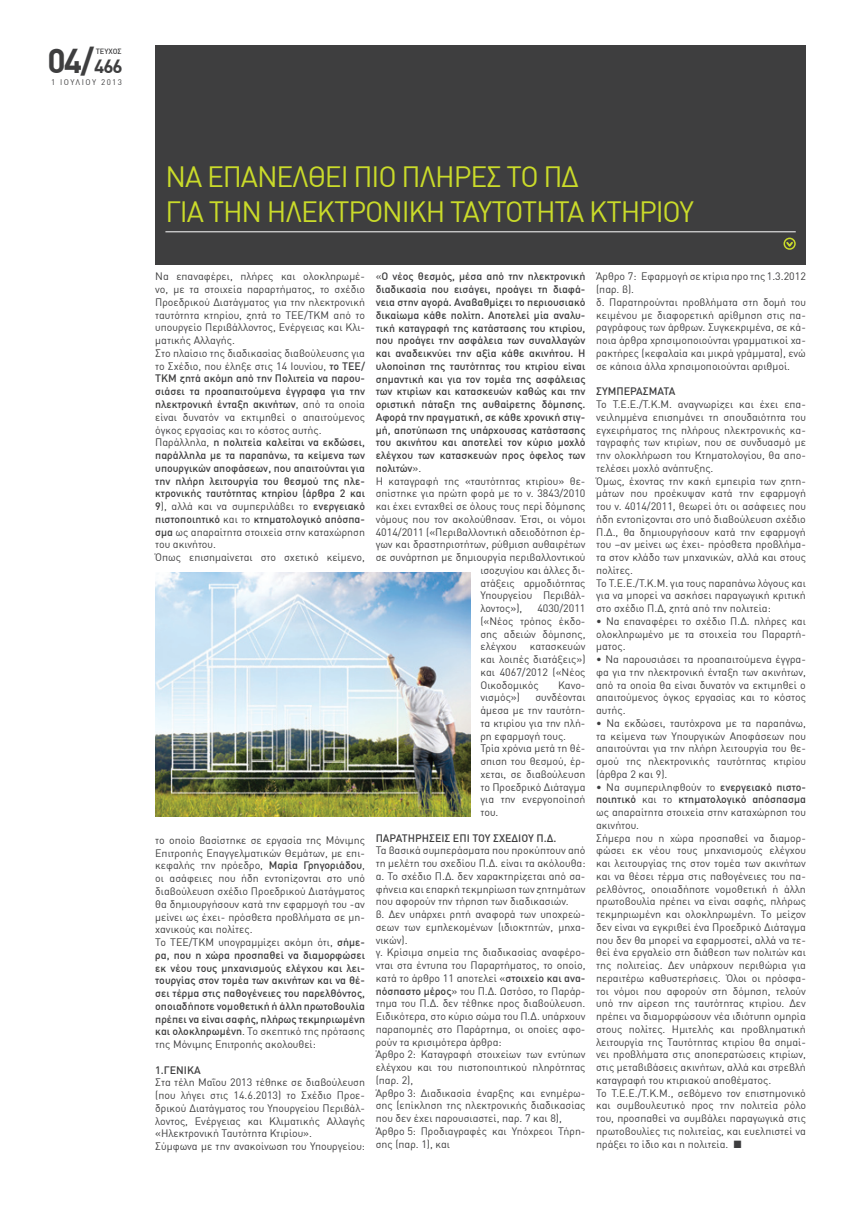
<style>
.page{position:relative;width:851px;height:1205px;background:#fff}
.page>*{position:absolute;margin:0;border:0;box-sizing:border-box;transform-origin:0 0}
.t1{font:700 33.75px "DIN Greek";color:#3e3e3f}
.t2{font:28.75px/34.5px "DIN Greek";letter-spacing:-.04em;color:#cadb2a}
.t3{font:10.62px/12.8px "DIN Greek";color:#3e3e3f}
.t4{font:500 10.62px "DIN Greek";color:#3e3e3f}
.t5{font:8px "DIN Greek";letter-spacing:.18em;color:#3e3e3f}
.t6{font:500 7.5px "DIN Greek";color:#3e3e3f}
.s1{font-size:18.75px}
.s2{font-weight:500}
.s3{font-weight:400}
</style>
<div class="page">
<div style="left:155px;top:45px;width:650px;height:220px;background:#3e3e3f"></div>
<hr style="left:165px;top:231px;width:630px;height:1px;background:#fff">
<svg style="left:786px;top:242px;width:8px;height:7px"></svg>
<div style="left:783px;top:238px;width:12px;height:12px;border:2px solid #cadb2a;border-radius:50%"></div>
<img style="left:155px;top:572px;width:315px;height:245px">
<h1 class="t1" style="left:47px;top:41px;width:77px">04/<span class="s1">466</span></h1>
<p class="t5" style="left:51px;top:78px;width:73px">1 IOYΛIΟΥ 2013</p>
<p class="t6" style="left:96px;top:47px;width:27px">ΤΕΥΧΟΣ</p>
<h2 class="t2" style="left:165px;top:160px;width:530px">ΝΑ ΕΠΑΝΕΛΘΕΙ ΠΙΟ ΠΛΗΡΕΣ ΤΟ ΠΔ<br>ΓΙΑ ΤΗΝ ΗΛΕΚΤΡΟΝΙΚΗ ΤΑΥΤΟΤΗΤΑ ΚΤΗΡΙΟΥ</h2>
<p class="t3" style="left:155px;top:270px;width:211px">Να επαναφέρει, πλήρες και ολοκληρωμέ&shy;νο, με τα στοιχεία παραρτήματος, το σχέδιο Προεδρικού Διατάγματος για την ηλεκτρονική ταυτότητα κτηρίου, ζητά το ΤΕΕ/ΤΚΜ από το υπουργείο Περιβάλλοντος, Ενέργειας και Κλι&shy;ματικής Αλλαγής.<br>Στο πλαίσιο της διαδικασίας διαβούλευσης για το Σχέδιο, που έληξε στις 14 Ιουνίου, <span class="s2">το ΤΕΕ/ ΤΚΜ ζητά ακόμη από την Πολιτεία να παρου&shy;σιάσει τα προαπαιτούμενα έγγραφα για την ηλεκτρονική ένταξη ακινήτων</span>, από τα οποία είναι δυνατόν να εκτιμηθεί ο απαιτούμενος όγκος εργασίας και το κόστος αυτής.<br>Παράλληλα, <span class="s2">η πολιτεία καλείται να εκδώσει, παράλληλα με τα παραπάνω, τα κείμενα των υπουργικών αποφάσεων, που απαιτούνται για την πλήρη λειτουργία του θεσμού της ηλε&shy;κτρονικής ταυτότητας κτηρίου (άρθρα 2 και 9</span>), αλλά και να συμπεριλάβει το <span class="s2">ενεργειακό πιστοποιητικό</span> και το <span class="s2">κτηματολογικό απόσπα&shy;σμα</span> ως απαραίτητα στοιχεία στην καταχώρηση του ακινήτου.<br>Όπως επισημαίνεται στο σχετικό κείμενο,</p>
<p class="t4" style="left:375px;top:270px;width:211px"><span class="s3">«</span>Ο νέος θεσμός, μέσα από την ηλεκτρονική</p>
<p class="t4" style="left:375px;top:283px;width:211px">διαδικασία που εισάγει, προάγει τη διαφά-</p>
<p class="t4" style="left:375px;top:296px;width:211px">νεια στην αγορά. Αναβαθμίζει το περιουσιακό</p>
<p class="t4" style="left:375px;top:309px;width:211px">δικαίωμα κάθε πολίτη. Αποτελεί μία αναλυ-</p>
<p class="t4" style="left:375px;top:321px;width:211px">τική καταγραφή της κατάστασης του κτιρίου,</p>
<p class="t4" style="left:375px;top:334px;width:211px">που προάγει την ασφάλεια των συναλλαγών</p>
<p class="t4" style="left:375px;top:347px;width:211px">και αναδεικνύει την αξία κάθε ακινήτου. Η</p>
<p class="t4" style="left:375px;top:360px;width:211px">υλοποίηση της ταυτότητας του κτιρίου είναι</p>
<p class="t4" style="left:375px;top:372px;width:211px">σημαντική και για τον τομέα της ασφάλειας</p>
<p class="t4" style="left:375px;top:385px;width:211px">των κτιρίων και κατασκευών καθώς και την</p>
<p class="t4" style="left:375px;top:398px;width:211px">οριστική πάταξη της αυθαίρετης δόμησης.</p>
<p class="t4" style="left:375px;top:411px;width:211px">Αφορά την πραγματική, σε κάθε χρονική στιγ-</p>
<p class="t4" style="left:375px;top:423px;width:211px">μή, αποτύπωση της υπάρχουσας κατάστασης</p>
<p class="t4" style="left:375px;top:436px;width:211px">του ακινήτου και αποτελεί τον κύριο μοχλό</p>
<p class="t4" style="left:375px;top:449px;width:211px">ελέγχου των κατασκευών προς όφελος των</p>
<p class="t4" style="left:375px;top:462px;width:47px">πολιτών<span class="s3">».</span></p>
<p class="t3" style="left:375px;top:474px;width:211px">Η καταγραφή της «ταυτότητας κτιρίου» θε-</p>
<p class="t3" style="left:375px;top:487px;width:211px">σπίστηκε για πρώτη φορά με το ν. 3843/2010</p>
<p class="t3" style="left:375px;top:500px;width:211px">και έχει ενταχθεί σε όλους τους περί δόμησης</p>
<p class="t3" style="left:375px;top:513px;width:211px">νόμους που τον ακολούθησαν. Έτσι, οι νόμοι</p>
<p class="t3" style="left:375px;top:525px;width:211px">4014/2011 («Περιβαλλοντική αδειοδότηση έρ-</p>
<p class="t3" style="left:375px;top:538px;width:211px">γων και δραστηριοτήτων, ρύθμιση αυθαιρέτων</p>
<p class="t3" style="left:375px;top:551px;width:211px">σε συνάρτηση με δημιουργία περιβαλλοντικού</p>
<p class="t3" style="left:480px;top:564px;width:106px">ισοζυγίου και άλλες δι-</p>
<p class="t3" style="left:480px;top:576px;width:106px">ατάξεις αρμοδιότητας</p>
<p class="t3" style="left:480px;top:589px;width:106px">Υπουργείου Περιβάλ-</p>
<p class="t3" style="left:480px;top:602px;width:43px">λοντος»),</p>
<p class="t3" style="left:480px;top:602px;width:106px;text-align:justify;text-indent:57px">4030/2011 («Νέος τρόπος έκδο&shy;σης αδειών δόμησης, ελέγχου κατασκευών και λοιπές διατάξεις») και 4067/2012 («Νέος Οικοδομικός</p>
<p class="t3" style="left:558px;top:678px;width:29px">Κανο-</p>
<p class="t3" style="left:480px;top:691px;width:41px">νισμός»)</p>
<p class="t3" style="left:480px;top:691px;width:106px;text-indent:55px">συνδέονται άμεσα με την ταυτότη&shy;τα κτιρίου για την πλή&shy;ρη εφαρμογή τους.<br>Τρία χρόνια μετά τη θέ&shy;σπιση του θεσμού, έρ&shy;χεται, σε διαβούλευση το Προεδρικό Διάταγμα για την ενεργοποίησή του.</p>
<p class="t4" style="left:375px;top:831px;width:182px">ΠΑΡΑΤΗΡΗΣΕΙΣ ΕΠΙ ΤΟΥ ΣΧΕΔΙΟΥ Π.Δ.</p>
<p class="t3" style="left:375px;top:844px;width:211px">Τα βασικά συμπεράσματα που προκύπτουν από τη μελέτη του σχεδίου Π.Δ. είναι τα ακόλουθα: α. Το σχέδιο Π.Δ. δεν χαρακτηρίζεται από σα&shy;φήνεια και επαρκή τεκμηρίωση των ζητημάτων που αφορούν την τήρηση των διαδικασιών.<br>β. Δεν υπάρχει ρητή αναφορά των υποχρεώ&shy;σεων των εμπλεκομένων (ιδιοκτητών, μηχα&shy;νικών).<br>γ. Κρίσιμα σημεία της διαδικασίας αναφέρο&shy;νται στα έντυπα του Παραρτήματος, το οποίο, κατά το άρθρο 11 αποτελεί «<span class="s2">στοιχείο και ανα&shy;πόσπαστο μέρος</span>» του Π.Δ. Ωστόσο, το Παράρ&shy;τημα του Π.Δ. δεν τέθηκε προς διαβούλευση.<br>Ειδικότερα, στο κύριο σώμα του Π.Δ. υπάρχουν παραπομπές στο Παράρτημα, οι οποίες αφο&shy;ρούν τα κρισιμότερα άρθρα:<br>Άρθρο 2: Καταγραφή στοιχείων των εντύπων ελέγχου και του πιστοποιητικού πληρότητας (παρ. 2),<br>Άρθρο 3: Διαδικασία έναρξης και ενημέρω&shy;σης (επίκληση της ηλεκτρονικής διαδικασίας που δεν έχει παρουσιαστεί, παρ. 7 και 8), Άρθρο 5: Προδιαγραφές και Υπόχρεοι Τήρη&shy;σης (παρ. 1), και</p>
<p class="t3" style="left:155px;top:834px;width:211px">το οποίο βασίστηκε σε εργασία της Μόνιμης Επιτροπής Επαγγελματικών Θεμάτων, με επι&shy;κεφαλής την πρόεδρο, <span class="s2">Μαρία Γρηγοριάδου</span>, οι ασάφειες που ήδη εντοπίζονται στο υπό διαβούλευση σχέδιο Προεδρικού Διατάγματος θα δημιουργήσουν κατά την εφαρμογή του -αν μείνει ως έχει- πρόσθετα προβλήματα σε μη&shy;χανικούς και πολίτες.<br>Το ΤΕΕ/ΤΚΜ υπογραμμίζει ακόμη ότι, <span class="s2">σήμε&shy;ρα, που η χώρα προσπαθεί να διαμορφώσει εκ νέου τους μηχανισμούς ελέγχου και λει&shy;τουργίας στον τομέα των ακινήτων και να θέ&shy;σει τέρμα στις παθογένειες του παρελθόντος, οποιαδήποτε νομοθετική ή άλλη πρωτοβουλία πρέπει να είναι σαφής, πλήρως τεκμηριωμένη και ολοκληρωμένη</span>. Το σκεπτικό της πρότασης της Μόνιμης Επιτροπής ακολουθεί:</p>
<p class="t4" style="left:155px;top:1063px;width:47px">1.ΓΕΝΙΚΑ</p>
<p class="t3" style="left:155px;top:1076px;width:211px">Στα τέλη Μαΐου 2013 τέθηκε σε διαβούλευση (που λήγει στις 14.6.2013) το Σχέδιο Προε&shy;δρικού Διατάγματος του Υπουργείου Περιβάλ&shy;λοντος, Ενέργειας και Κλιματικής Αλλαγής «Ηλεκτρονική Ταυτότητα Κτιρίου».<br>Σύμφωνα με την ανακοίνωση του Υπουργείου:</p>
<p class="t3" style="left:596px;top:270px;width:211px">Άρθρο 7: Εφαρμογή σε κτίρια προ της 1.3.2012 (παρ. β).<br>δ. Παρατηρούνται προβλήματα στη δομή του κειμένου με διαφορετική αρίθμηση στις πα&shy;ραγράφους των άρθρων. Συγκεκριμένα, σε κά&shy;ποια άρθρα χρησιμοποιούνται γραμματικοί χα&shy;ρακτήρες (κεφαλαία και μικρά γράμματα), ενώ σε κάποια άλλα χρησιμοποιούνται αριθμοί.</p>
<p class="t4" style="left:596px;top:385px;width:81px">ΣΥΜΠΕΡΑΣΜΑΤΑ</p>
<p class="t3" style="left:596px;top:398px;width:211px">Το Τ.Ε.Ε./Τ.Κ.Μ. αναγνωρίζει και έχει επα&shy;νειλημμένα επισημάνει τη σπουδαιότητα του εγχειρήματος της πλήρους ηλεκτρονικής κα&shy;ταγραφής των κτιρίων, που σε συνδυασμό με την ολοκλήρωση του Κτηματολογίου, θα απο&shy;τελέσει μοχλό ανάπτυξης.<br>Όμως, έχοντας την κακή εμπειρία των ζητη&shy;μάτων που προέκυψαν κατά την εφαρμογή του ν. 4014/2011, θεωρεί ότι οι ασάφειες που ήδη εντοπίζονται στο υπό διαβούλευση σχέδιο Π.Δ., θα δημιουργήσουν κατά την εφαρμογή του –αν μείνει ως έχει- πρόσθετα προβλήμα&shy;τα στον κλάδο των μηχανικών, αλλά και στους πολίτες.<br>Το Τ.Ε.Ε./Τ.Κ.Μ. για τους παραπάνω λόγους και για να μπορεί να ασκήσει παραγωγική κριτική στο σχέδιο Π.Δ, ζητά από την πολιτεία:</p>
<p class="t3" style="left:596px;top:615px;width:211px;text-align:justify">• Να επαναφέρει το σχέδιο Π.Δ. πλήρες και ολοκληρωμένο με τα στοιχεία του Παραρτή&shy;ματος.</p>
<p class="t3" style="left:596px;top:653px;width:211px;text-align:justify">• Να παρουσιάσει τα προαπαιτούμενα έγγρα&shy;φα για την ηλεκτρονική ένταξη των ακινήτων, από τα οποία θα είναι δυνατόν να εκτιμηθεί ο απαιτούμενος όγκος εργασίας και το κόστος αυτής.</p>
<p class="t3" style="left:596px;top:717px;width:211px;text-align:justify">• Να εκδώσει, ταυτόχρονα με τα παραπάνω, τα κείμενα των Υπουργικών Αποφάσεων που απαιτούνται για την πλήρη λειτουργία του θε&shy;σμού της ηλεκτρονικής ταυτότητας κτιρίου (άρθρα 2 και 9).</p>
<p class="t3" style="left:596px;top:780px;width:211px">• Να συμπεριληφθούν το <span class="s2">ενεργειακό πιστο&shy;ποιητικό</span> και το <span class="s2">κτηματολογικό απόσπασμα </span>ως απαραίτητα στοιχεία στην καταχώρηση του ακινήτου.<br>Σήμερα που η χώρα προσπαθεί να διαμορ&shy;φώσει εκ νέου τους μηχανισμούς ελέγχου και λειτουργίας της στον τομέα των ακινήτων και να θέσει τέρμα στις παθογένειες του πα&shy;ρελθόντος, οποιαδήποτε νομοθετική ή άλλη πρωτοβουλία πρέπει να είναι σαφής, πλήρως τεκμηριωμένη και ολοκληρωμένη. Το μείζον δεν είναι να εγκριθεί ένα Προεδρικό Διάταγμα που δεν θα μπορεί να εφαρμοστεί, αλλά να τε&shy;θεί ένα εργαλείο στη διάθεση των πολιτών και της πολιτείας. Δεν υπάρχουν περιθώρια για περαιτέρω καθυστερήσεις. Όλοι οι πρόσφα&shy;τοι νόμοι που αφορούν στη δόμηση, τελούν υπό την αίρεση της ταυτότητας κτιρίου. Δεν πρέπει να διαμορφώσουν νέα ιδιότυπη ομηρία στους πολίτες. Ημιτελής και προβληματική λειτουργία της Ταυτότητας κτιρίου θα σημαί&shy;νει προβλήματα στις αποπερατώσεις κτιρίων, στις μεταβιβάσεις ακινήτων, αλλά και στρεβλή καταγραφή του κτιριακού αποθέματος.<br>Το Τ.Ε.Ε./Τ.Κ.Μ., σεβόμενο τον επιστημονικό και συμβουλευτικό προς την πολιτεία ρόλο του, προσπαθεί να συμβάλει παραγωγικά στις πρωτοβουλίες τις πολιτείας, και ευελπιστεί να πράξει το ίδιο και η πολιτεία. ■</p>
</div>
